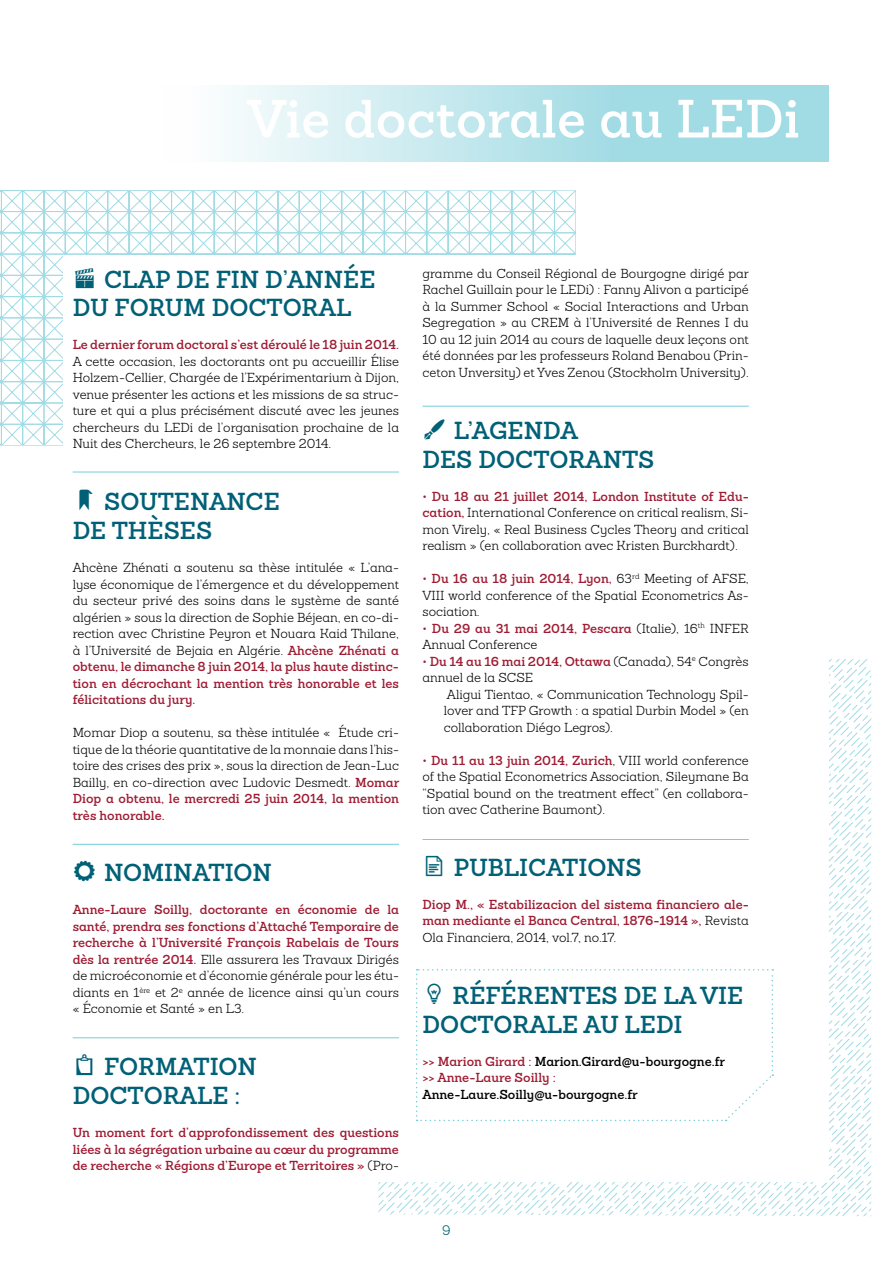
<style>
.page{position:relative;width:893px;height:1263px;background:#fff}
.page>*{position:absolute;margin:0;border:0;box-sizing:border-box;transform-origin:0 0}
.t1{font:600 52.5px "Sanchez";color:#fff}
.t2{font:600 24px/28.8px "Sanchez";color:#006076}
.t3{font:600 24px/28.8px "Sanchez";letter-spacing:.055em;color:#006076;text-align:center}
.t4{font:300 13.5px "Sanchez";color:#006076}
.t5{font:300 12.75px/16.5px "Sanchez";color:#000;text-align:justify}
.t6{font:600 12.75px/16.5px "Sanchez";color:#9f1c33;text-align:justify}
.t7{font:600 12.75px "Sanchez";color:#000}
.s1{font-weight:600;color:#9f1c33}
.s2{font-weight:300;color:#000}
.s3{color:#000}
</style>
<div class="page">
<svg style="left:419px;top:799px;width:452px;height:417px"></svg>
<svg style="left:230px;top:85px;width:599px;height:77px;background:#bce5eb"></svg>
<div style="left:64px;top:255px;width:765px;height:926px;background:#fff"></div>
<div style="left:73px;top:268px;width:676px;height:914px;background:#fff"></div>
<svg style="left:416px;top:969px;width:357px;height:152px"></svg>
<hr style="left:73px;top:472px;width:326px;height:1px;background:#76ced9">
<hr style="left:73px;top:844px;width:326px;height:1px;background:#76ced9">
<hr style="left:73px;top:1037px;width:326px;height:1px;background:#76ced9">
<hr style="left:422px;top:406px;width:327px;height:1px;background:#76ced9">
<hr style="left:422px;top:839px;width:327px;height:1px;background:#76ced9">
<svg style="left:0;top:190px;width:576px;height:256px"></svg>
<h1 class="t1" style="left:247px;top:84px;width:554px">Vie doctorale au LEDi</h1>
<h2 class="t3" style="left:73px;top:264px;width:272px">Clap de fin d’année<br>du forum doctoral</h2>
<p class="t6" style="left:73px;top:336px;width:328px">Le dernier forum doctoral s’est déroulé le 18 juin 2014.</p>
<p class="t5" style="left:73px;top:353px;width:328px">A cette occasion, les doctorants ont pu accueillir Élise Holzem-Cellier, Chargée de l’Expérimentarium à Dijon, venue présenter les actions et les missions de sa struc&shy;ture et qui a plus précisément discuté avec les jeunes chercheurs du LEDi de l’organisation prochaine de la Nuit des Chercheurs, le 26 septembre 2014.</p>
<h2 class="t2" style="left:73px;top:487px;width:172px;text-indent:31px">Soutenance de thèses</h2>
<p class="t5" style="left:73px;top:559px;width:328px">Ahcène Zhénati a soutenu sa thèse intitulée « L’ana&shy;lyse économique de l’émergence et du développement du secteur privé des soins dans le système de santé algérien » sous la direction de Sophie Béjean, en co-di&shy;rection avec Christine Peyron et Nouara Kaid Thilane, à l’Université de Bejaia en Algérie. <span class="s1">Ahcène Zhénati a obtenu, le dimanche 8 juin 2014, la plus haute distinc&shy;tion en décrochant la mention très honorable et les félicitations du jury.</span></p>
<p class="t5" style="left:73px;top:724px;width:328px">Momar Diop a soutenu, sa thèse intitulée « Étude cri&shy;tique de la théorie quantitative de la monnaie dans l’his&shy;toire des crises des prix », sous la direction de Jean-Luc Bailly, en co-direction avec Ludovic Desmedt. <span class="s1">Momar Diop a obtenu, le mercredi 25 juin 2014, la mention très honorable.</span></p>
<h2 class="t2" style="left:104px;top:858px;width:165px">Nomination</h2>
<p class="t6" style="left:73px;top:901px;width:328px">Anne-Laure Soilly, doctorante en économie de la santé, prendra ses fonctions d’Attaché Temporaire de recherche à l’Université François Rabelais de Tours dès la rentrée 2014. <span class="s2">Elle assurera les Travaux Dirigés de microéconomie et d’économie générale pour les étu&shy;diants en 1</span><sup>ère</sup> <span class="s2">et 2</span><sup>e</sup> <span class="s2">année de licence ainsi qu’un cours « Économie et Santé » en L3.</span></p>
<h2 class="t2" style="left:73px;top:1052px;width:181px">□ Formation doctorale :</h2>
<p class="t6" style="left:73px;top:1124px;width:328px">Un moment fort d’approfondissement des questions liées à la ségrégation urbaine au cœur du programme de recherche « Régions d’Europe et Territoires » <span class="s2">(Pro-</span></p>
<p class="t5" style="left:422px;top:265px;width:328px">gramme du Conseil Régional de Bourgogne dirigé par Rachel Guillain pour le LEDi) : Fanny Alivon a participé à la Summer School « Social Interactions and Urban Segregation » au CREM à l’Université de Rennes I du 10 au 12 juin 2014 au cours de laquelle deux leçons ont été données par les professeurs Roland Benabou (Prin&shy;ceton Unversity) et Yves Zenou (Stockholm University).</p>
<h2 class="t2" style="left:454px;top:416px;width:72px">L’Agend</h2>
<h2 class="t2" style="left:560px;top:416px;width:16px">a</h2>
<h2 class="t2" style="left:422px;top:444px;width:17px">des</h2>
<h2 class="t2" style="left:478px;top:444px;width:173px">Doctorants</h2>
<p class="t5" style="left:422px;top:488px;width:328px"><span class="s1">• Du 18 au 21 juillet 2014, London Institute of Edu&shy;cation,</span> International Conference on critical realism, Si&shy;mon Virely, « Real Business Cycles Theory and critical realism » (en collaboration avec Kristen Burckhardt).</p>
<p class="t5" style="left:422px;top:570px;width:328px"><span class="s1">• Du 16 au 18 juin 2014, Lyon,</span> 63<sup>rd</sup> Meeting of AFSE, VIII world conference of the Spatial Econometrics As&shy;sociation.</p>
<p class="t5" style="left:422px;top:620px;width:327px"><span class="s1">• Du 29 au 31 mai 2014, Pescara</span> (Italie), 16<sup>th</sup> INFER<br>Annual Conference</p>
<p class="t5" style="left:422px;top:653px;width:328px"><span class="s1">• Du 14 au 16 mai 2014, Ottawa</span> (Canada), 54<sup>e</sup> Congrès annuel de la SCSE</p>
<p class="t5" style="left:444px;top:686px;width:307px">Aligui Tientao, « Communication Technology Spil&shy;lover and TFP Growth : a spatial Durbin Model » (en collaboration Diégo Legros).</p>
<p class="t5" style="left:422px;top:752px;width:328px"><span class="s1">• Du 11 au 13 juin 2014, Zurich</span>, VIII world conference of the Spatial Econometrics Association, Sileymane Ba “Spatial bound on the treatment effect” (en collabora&shy;tion avec Catherine Baumont).</p>
<h2 class="t2" style="left:454px;top:853px;width:170px">Publications</h2>
<p class="t6" style="left:422px;top:896px;width:328px">Diop M., « Estabilizacion del sistema financiero ale&shy;man mediante el Banca Central, 1876-1914 », <span class="s2">Revista Ola Financiera, 2014, vol.7, no.17.</span></p>
<h2 class="t2" style="left:422px;top:981px;width:47px">●Réfé</h2>
<h2 class="t2" style="left:422px;top:981px;width:319px;text-indent:94px">rentes de la vie doctorale au LEDi</h2>
<p class="t6" style="left:422px;top:1053px;width:304px">&gt;&gt; Marion Girard : <span class="s3">Marion.Girard@u-bourgogne.fr </span>&gt;&gt; Anne-Laure Soilly :</p>
<p class="t7" style="left:422px;top:1085px;width:217px">Anne-Laure.Soilly@u-bourgogne.fr</p>
<p class="t4" style="left:442px;top:1221px;width:10px">9</p>
</div>
